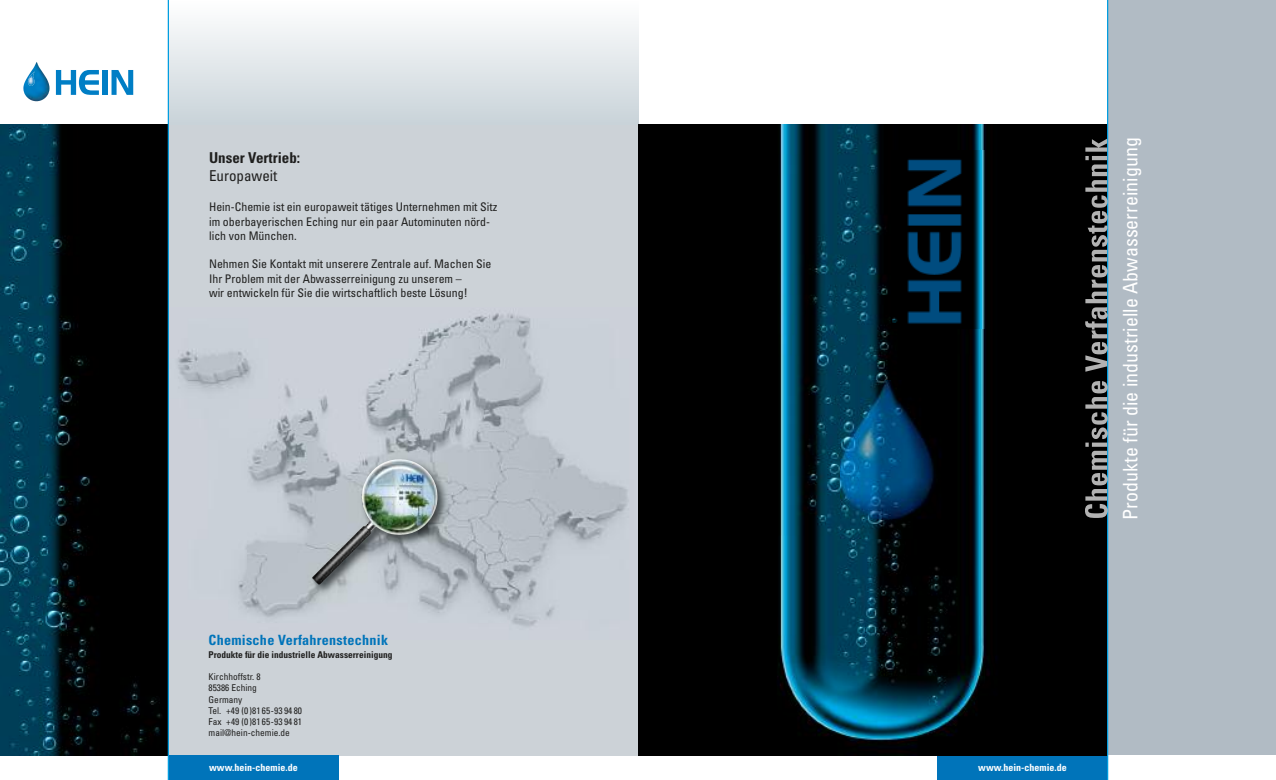
<style>
.page{position:relative;width:1276px;height:780px;background:#fff}
.page>*{position:absolute;margin:0;border:0;box-sizing:border-box;transform-origin:0 0}
.t1{font:condensed 20px "Univers";color:#fff}
.t2{font:700 condensed 15px "Univers";color:#1f1f1e}
.t3{font:condensed 15px "Univers";color:#1f1f1e}
.t4{font:700 condensed 14.12px "Univers";letter-spacing:.02em;color:#0074ba}
.t5{font:condensed 11.88px/14.2px "Univers";color:#1f1f1e}
.t6{font:700 condensed 10px "Univers";color:#fff}
.t7{font:condensed 9.38px/11.2px "Univers";color:#1f1f1e}
.t8{font:700 condensed 9.38px "Univers";color:#1f1f1e}
</style>
<div class="page">
<div style="left:168px;top:117px;width:470px;height:638px;background:#ccd2d7"></div>
<img style="left:178px;top:313px;width:451px;height:314px">
<svg style="left:23px;top:62px;width:26px;height:39px"></svg>
<svg style="left:56px;top:70px;width:43px;height:25px"></svg>
<div style="left:102px;top:70px;width:5px;height:25px;background:#007ec5"></div>
<svg style="left:111px;top:70px;width:22px;height:25px"></svg>
<div style="left:168px;top:755px;width:170px;height:25px;background:#0074ba"></div>
<img style="left:0;top:124px;width:168px;height:631px">
<div style="left:168px;top:0;width:470px;height:124px;background:linear-gradient(to bottom,#fff,#c9d3d9)"></div>
<hr style="left:168px;top:0;width:1px;height:780px;background:#009de0">
<img style="left:248px;top:431px;width:258px;height:191px">
<img style="left:312px;top:459px;width:126px;height:125px">
<div style="left:937px;top:755px;width:170px;height:25px;background:#0074ba"></div>
<img style="left:638px;top:124px;width:469px;height:631px">
<div style="left:1107px;top:0;width:169px;height:755px;background:#b1bbc4"></div>
<img style="left:891px;top:151px;width:94px;height:178px">
<img style="left:840px;top:381px;width:103px;height:158px">
<hr style="left:1107px;top:0;width:1px;height:780px;background:#009de0">
<img style="left:1085px;top:291px;width:22px;height:227px">
<hr style="left:1107px;top:291px;width:1px;height:227px;background:#b3e2f6">
<p class="t2" style="left:209px;top:152px;width:93px">Unser Vertrieb:</p>
<p class="t3" style="left:209px;top:170px;width:70px">Europaweit</p>
<p class="t5" style="left:209px;top:201px;width:290px">Hein-Chemie ist ein europaweit tätiges Unternehmen mit Sitz im oberbayerischen Eching nur ein paar Autominuten nörd&shy;lich von München.</p>
<p class="t5" style="left:209px;top:258px;width:284px">Nehmen Sie Kontakt mit unserere Zentrale auf. Machen Sie<br>Ihr Problem mit der Abwasserreinigung zu unserem –<br>wir entwickeln für Sie die wirtschaftlich beste Lösung!</p>
<p class="t4" style="left:209px;top:635px;width:181px">Chemische Verfahrenstechnik</p>
<p class="t8" style="left:209px;top:650px;width:185px">Produkte für die industrielle Abwasserreinigung</p>
<p class="t7" style="left:209px;top:672px;width:95px">Kirchhoffstr. 8<br>85386 Eching<br>Germany<br>Tel. +49 (0)8165-93 9480<br>Fax +49 (0)8165-93 9481 mail@hein-chemie.de</p>
<p class="t6" style="left:209px;top:764px;width:90px">www.hein-chemie.de</p>
<h1 class="t1" style="left:1123px;top:519px;width:384px;rotate:-90deg">Produkte für die industrielle Abwasserreinigung</h1>
<p class="t6" style="left:978px;top:764px;width:90px">www.hein-chemie.de</p>
</div>
